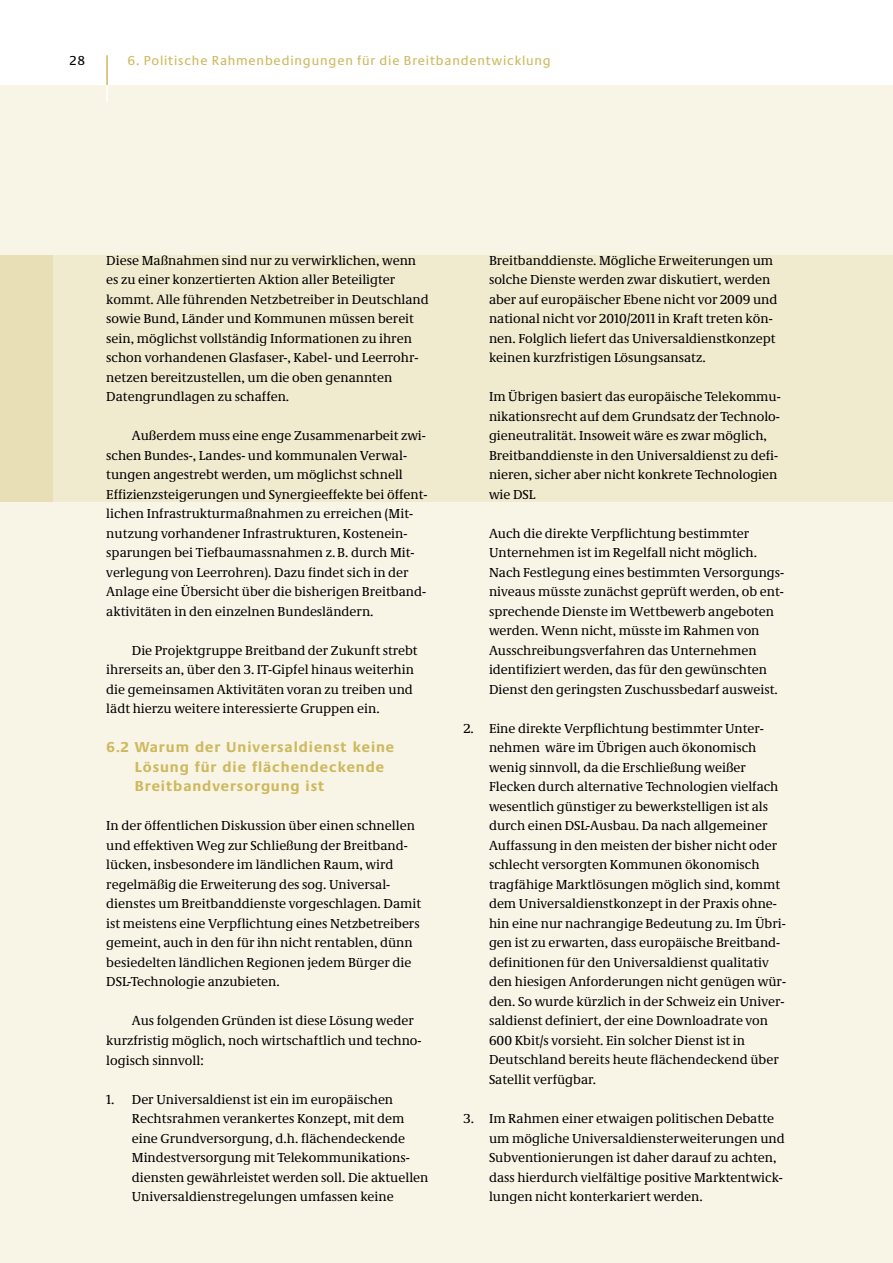
<style>
.page{position:relative;width:893px;height:1263px;background:#fff}
.page>*{position:absolute;margin:0;border:0;box-sizing:border-box;transform-origin:0 0}
.t1{font:700 15px/19.5px "Neue Praxis";letter-spacing:.06em;color:#ceb95e}
.t2{font:13.5px/19.5px "Neue Demos";color:#000}
.t3{font:13.5px "Neue Praxis";letter-spacing:.06em;color:#ceb95e}
.t4{font:13.5px "Neue Praxis";color:#000}
</style>
<div class="page">
<div style="left:0;top:85px;width:893px;height:1178px;background:#f8f5e7"></div>
<div style="left:0;top:255px;width:893px;height:247px;background:#f0eacf"></div>
<div style="left:0;top:255px;width:53px;height:247px;background:#e9dfb6"></div>
<hr style="left:106px;top:55px;width:2px;height:30px;background:#ceb95e">
<svg style="left:106px;top:85px;width:2px;height:17px"></svg>
<p class="t4" style="left:70px;top:55px;width:17px">28</p>
<p class="t3" style="left:128px;top:55px;width:425px">6. Politische Rahmenbedingungen für die Breitbandentwicklung</p>
<p class="t2" style="left:106px;top:252px;width:324px">Diese Maßnahmen sind nur zu verwirklichen, wenn es zu einer konzertierten Aktion aller Beteiligter kommt. Alle führenden Netzbetreiber in Deutschland sowie Bund, Länder und Kommunen müssen bereit sein, möglichst vollständig Informationen zu ihren schon vorhandenen Glasfaser-, Kabel- und Leerrohr&shy;netzen bereitzustellen, um die oben genannten Datengrundlagen zu schaffen.</p>
<p class="t2" style="left:106px;top:427px;width:323px;text-indent:26px">Außerdem muss eine enge Zusammenarbeit zwi&shy;schen Bundes-, Landes- und kommunalen Verwal&shy;tungen angestrebt werden, um möglichst schnell Effizienzsteigerungen und Synergieeffekte bei öffent&shy;lichen Infrastrukturmaßnahmen zu erreichen (Mit&shy;nutzung vorhandener Infrastrukturen, Kostenein&shy;sparungen bei Tiefbaumassnahmen z.B. durch Mit&shy;verlegung von Leerrohren). Dazu findet sich in der Anlage eine Übersicht über die bisherigen Breitband&shy;aktivitäten in den einzelnen Bundesländern.</p>
<p class="t2" style="left:106px;top:642px;width:313px;text-indent:26px">Die Projektgruppe Breitband der Zukunft strebt ihrerseits an, über den 3. IT-Gipfel hinaus weiterhin die gemeinsamen Aktivitäten voran zu treiben und lädt hierzu weitere interessierte Gruppen ein.</p>
<p class="t1" style="left:135px;top:739px;width:261px;text-indent:-28px">6.2 Warum der Universaldienst keine<br>Lösung für die flächendeckende<br>Breitbandversorgung ist</p>
<p class="t2" style="left:106px;top:817px;width:316px">In der öffentlichen Diskussion über einen schnellen und effektiven Weg zur Schließung der Breitband&shy;lücken, insbesondere im ländlichen Raum, wird regelmäßig die Erweiterung des sog. Universal&shy;dienstes um Breitbanddienste vorgeschlagen. Damit ist meistens eine Verpflichtung eines Netzbetreibers gemeint, auch in den für ihn nicht rentablen, dünn besiedelten ländlichen Regionen jedem Bürger die DSL-Technologie anzubieten.</p>
<p class="t2" style="left:106px;top:1012px;width:317px;text-indent:26px">Aus folgenden Gründen ist diese Lösung weder kurzfristig möglich, noch wirtschaftlich und techno&shy;logisch sinnvoll:</p>
<p class="t2" style="left:132px;top:1090px;width:298px;text-indent:-25px">1. Der Universaldienst ist ein im europäischen Rechtsrahmen verankertes Konzept, mit dem eine Grundversorgung, d.h. flächendeckende Mindestversorgung mit Telekommunikations&shy;diensten gewährleistet werden soll. Die aktuellen Universaldienstregelungen umfassen keine</p>
<p class="t2" style="left:489px;top:252px;width:290px">Breitbanddienste. Mögliche Erweiterungen um solche Dienste werden zwar diskutiert, werden aber auf europäischer Ebene nicht vor 2009 und national nicht vor 2010/2011 in Kraft treten kön&shy;nen. Folglich liefert das Universaldienstkonzept keinen kurzfristigen Lösungsansatz.</p>
<p class="t2" style="left:489px;top:388px;width:293px">Im Übrigen basiert das europäische Telekommu&shy;nikationsrecht auf dem Grundsatz der Technolo&shy;gieneutralität. Insoweit wäre es zwar möglich, Breitbanddienste in den Universaldienst zu defi&shy;nieren, sicher aber nicht konkrete Technologien wie DSL</p>
<p class="t2" style="left:489px;top:525px;width:297px">Auch die direkte Verpflichtung bestimmter Unternehmen ist im Regelfall nicht möglich.<br>Nach Festlegung eines bestimmten Versorgungs&shy;niveaus müsste zunächst geprüft werden, ob ent&shy;sprechende Dienste im Wettbewerb angeboten werden. Wenn nicht, müsste im Rahmen von Ausschreibungsverfahren das Unternehmen identifiziert werden, das für den gewünschten Dienst den geringsten Zuschussbedarf ausweist.</p>
<p class="t2" style="left:489px;top:720px;width:298px;text-indent:-25px">2. Eine direkte Verpflichtung bestimmter Unter&shy;nehmen wäre im Übrigen auch ökonomisch wenig sinnvoll, da die Erschließung weißer Flecken durch alternative Technologien vielfach wesentlich günstiger zu bewerkstelligen ist als durch einen DSL-Ausbau. Da nach allgemeiner Auffassung in den meisten der bisher nicht oder schlecht versorgten Kommunen ökonomisch tragfähige Marktlösungen möglich sind, kommt dem Universaldienstkonzept in der Praxis ohne&shy;hin eine nur nachrangige Bedeutung zu. Im Übri&shy;gen ist zu erwarten, dass europäische Breitband&shy;definitionen für den Universaldienst qualitativ den hiesigen Anforderungen nicht genügen wür&shy;den. So wurde kürzlich in der Schweiz ein Univer&shy;saldienst definiert, der eine Downloadrate von 600 Kbit/s vorsieht. Ein solcher Dienst ist in Deutschland bereits heute flächendeckend über Satellit verfügbar.</p>
<p class="t2" style="left:489px;top:1110px;width:297px;text-indent:-26px">3. Im Rahmen einer etwaigen politischen Debatte um mögliche Universaldiensterweiterungen und Subventionierungen ist daher darauf zu achten, dass hierdurch vielfältige positive Marktentwick&shy;lungen nicht konterkariert werden.</p>
</div>
